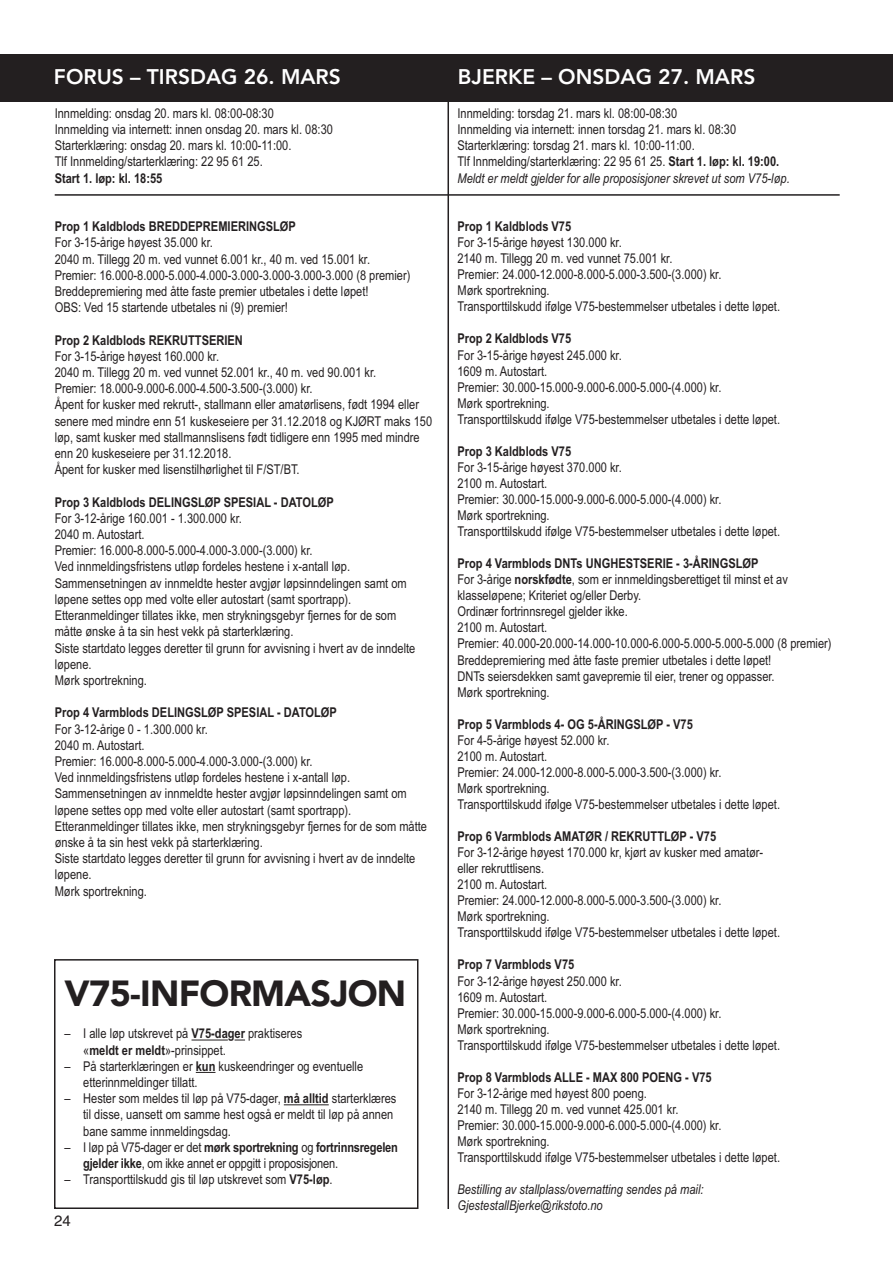
<style>
.page{position:relative;width:893px;height:1263px;background:#fff}
.page>*{position:absolute;margin:0;border:0;box-sizing:border-box;transform-origin:0 0}
.t1{font:900 36px "Avenir";letter-spacing:-.02em;color:#231f20}
.t2{font:800 21px "Avenir";color:#fff}
.t3{font:15px "Helvetica";color:#231f20}
.t4{font:13.5px/16.2px "Arial Narrow";color:#231f20}
.t5{font:700 13.5px "Arial Narrow";color:#231f20}
.t6{font:italic 13.5px/16px "Arial Narrow";color:#231f20}
.s1{font-weight:700}
.s2{font-style:italic}
</style>
<div class="page">
<div style="left:54px;top:959px;width:364px;height:250px;border:2px solid #231f20"></div>
<hr style="left:192px;top:1039px;width:36px;height:1px;background:#231f20">
<svg style="left:196px;top:1072px;width:19px;height:1px"></svg>
<hr style="left:284px;top:1104px;width:45px;height:1px;background:#231f20">
<div style="left:0;top:54px;width:893px;height:48px;background:#231f20"></div>
<hr style="left:447px;top:54px;width:2px;height:1155px;background:#231f20">
<hr style="left:55px;top:194px;width:785px;height:2px;background:#231f20">
<h2 class="t2" style="left:54px;top:60px;width:288px">FORUS – TIRSDAG 26. MARS</h2>
<h2 class="t2" style="left:458px;top:60px;width:299px">BJERKE – ONSDAG 27. MARS</h2>
<p class="t4" style="left:55px;top:105px;width:280px">Innmelding: onsdag 20. mars kl. 08:00-08:30<br>Innmelding via internett: innen onsdag 20. mars kl. 08:30<br>Starterklæring: onsdag 20. mars kl. 10:00-11:00.<br>Tlf Innmelding/starterklæring: 22 95 61 25.</p>
<p class="t5" style="left:55px;top:170px;width:109px">Start 1. løp: kl. 18:55</p>
<p class="t5" style="left:55px;top:219px;width:243px">Prop 1 Kaldblods BREDDEPREMIERINGSLØP</p>
<p class="t4" style="left:55px;top:235px;width:357px">For 3-15-årige høyest 35.000 kr.<br>2040 m. Tillegg 20 m. ved vunnet 6.001 kr., 40 m. ved 15.001 kr.<br>Premier: 16.000-8.000-5.000-4.000-3.000-3.000-3.000-3.000 (8 premier)<br>Breddepremiering med åtte faste premier utbetales i dette løpet!<br>OBS: Ved 15 startende utbetales ni (9) premier!</p>
<p class="t5" style="left:55px;top:332px;width:190px">Prop 2 Kaldblods REKRUTTSERIEN</p>
<p class="t4" style="left:55px;top:348px;width:379px">For 3-15-årige høyest 160.000 kr.<br>2040 m. Tillegg 20 m. ved vunnet 52.001 kr., 40 m. ved 90.001 kr.<br>Premier: 18.000-9.000-6.000-4.500-3.500-(3.000) kr.<br>Åpent for kusker med rekrutt-, stallmann eller amatørlisens, født 1994 eller senere med mindre enn 51 kuskeseiere per 31.12.2018 og KJØRT maks 150 løp, samt kusker med stallmannslisens født tidligere enn 1995 med mindre enn 20 kuskeseiere per 31.12.2018.<br>Åpent for kusker med lisenstilhørlighet til F/ST/BT.</p>
<p class="t5" style="left:55px;top:494px;width:281px">Prop 3 Kaldblods DELINGSLØP SPESIAL - DATOLØP</p>
<p class="t4" style="left:55px;top:510px;width:362px">For 3-12-årige 160.001 - 1.300.000 kr.<br>2040 m. Autostart.<br>Premier: 16.000-8.000-5.000-4.000-3.000-(3.000) kr.<br>Ved innmeldingsfristens utløp fordeles hestene i x-antall løp.<br>Sammensetningen av innmeldte hester avgjør løpsinndelingen samt om løpene settes opp med volte eller autostart (samt sportrapp).<br>Etteranmeldinger tillates ikke, men strykningsgebyr fjernes for de som måtte ønske å ta sin hest vekk på starterklæring.<br>Siste startdato legges deretter til grunn for avvisning i hvert av de inndelte løpene.<br>Mørk sportrekning.</p>
<p class="t5" style="left:55px;top:705px;width:284px">Prop 4 Varmblods DELINGSLØP SPESIAL - DATOLØP</p>
<p class="t4" style="left:55px;top:721px;width:374px">For 3-12-årige 0 - 1.300.000 kr.<br>2040 m. Autostart.<br>Premier: 16.000-8.000-5.000-4.000-3.000-(3.000) kr.<br>Ved innmeldingsfristens utløp fordeles hestene i x-antall løp.<br>Sammensetningen av innmeldte hester avgjør løpsinndelingen samt om løpene settes opp med volte eller autostart (samt sportrapp).<br>Etteranmeldinger tillates ikke, men strykningsgebyr fjernes for de som måtte ønske å ta sin hest vekk på starterklæring.<br>Siste startdato legges deretter til grunn for avvisning i hvert av de inndelte løpene.<br>Mørk sportrekning.</p>
<h1 class="t1" style="left:64px;top:962px;width:343px">V75-INFORMASJON</h1>
<p class="t4" style="left:83px;top:1026px;width:221px;text-indent:-19px">– I alle løp utskrevet på <span class="s1">V75-dager</span> praktiseres «<span class="s1">meldt er meldt</span>»-prinsippet.</p>
<p class="t4" style="left:83px;top:1058px;width:281px;text-indent:-19px">– På starterklæringen er <span class="s1">kun</span> kuskeendringer og eventuelle etterinnmeldinger tillatt.</p>
<p class="t4" style="left:83px;top:1090px;width:315px;text-indent:-19px">– Hester som meldes til løp på V75-dager, <span class="s1">må alltid</span> starterklæres til disse, uansett om samme hest også er meldt til løp på annen bane samme innmeldingsdag.</p>
<p class="t4" style="left:83px;top:1139px;width:316px;text-indent:-19px">– I løp på V75-dager er det <span class="s1">mørk sportrekning</span> og <span class="s1">fortrinnsregelen gjelder ikke</span>, om ikke annet er oppgitt i proposisjonen.</p>
<p class="t4" style="left:65px;top:1171px;width:270px">– Transporttilskudd gis til løp utskrevet som <span class="s1">V75-løp</span>.</p>
<p class="t3" style="left:54px;top:1212px;width:18px">24</p>
<p class="t4" style="left:457px;top:105px;width:334px">Innmelding: torsdag 21. mars kl. 08:00-08:30<br>Innmelding via internett: innen torsdag 21. mars kl. 08:30<br>Starterklæring: torsdag 21. mars kl. 10:00-11:00.<br>Tlf Innmelding/starterklæring: 22 95 61 25. <span class="s1">Start 1. løp: kl. 19:00.<br></span><span class="s2">Meldt er meldt gjelder for alle proposisjoner skrevet ut som V75-løp.</span></p>
<p class="t5" style="left:457px;top:219px;width:115px">Prop 1 Kaldblods V75</p>
<p class="t4" style="left:457px;top:234px;width:324px">For 3-15-årige høyest 130.000 kr.<br>2140 m. Tillegg 20 m. ved vunnet 75.001 kr.<br>Premier: 24.000-12.000-8.000-5.000-3.500-(3.000) kr.<br>Mørk sportrekning.<br>Transporttilskudd ifølge V75-bestemmelser utbetales i dette løpet.</p>
<p class="t5" style="left:457px;top:331px;width:115px">Prop 2 Kaldblods V75</p>
<p class="t4" style="left:457px;top:347px;width:324px">For 3-15-årige høyest 245.000 kr.<br>1609 m. Autostart.<br>Premier: 30.000-15.000-9.000-6.000-5.000-(4.000) kr.<br>Mørk sportrekning.<br>Transporttilskudd ifølge V75-bestemmelser utbetales i dette løpet.</p>
<p class="t5" style="left:457px;top:443px;width:115px">Prop 3 Kaldblods V75</p>
<p class="t4" style="left:457px;top:459px;width:324px">For 3-15-årige høyest 370.000 kr.<br>2100 m. Autostart.<br>Premier: 30.000-15.000-9.000-6.000-5.000-(4.000) kr.<br>Mørk sportrekning.<br>Transporttilskudd ifølge V75-bestemmelser utbetales i dette løpet.</p>
<p class="t4" style="left:457px;top:555px;width:376px"><span class="s1">Prop 4 Varmblods DNTs UNGHESTSERIE - 3-ÅRINGSLØP<br></span>For 3-årige <span class="s1">norskfødte</span>, som er innmeldingsberettiget til minst et av klasseløpene; Kriteriet og/eller Derby.<br>Ordinær fortrinnsregel gjelder ikke.<br>2100 m. Autostart.<br>Premier: 40.000-20.000-14.000-10.000-6.000-5.000-5.000-5.000 (8 premier)<br>Breddepremiering med åtte faste premier utbetales i dette løpet!<br>DNTs seiersdekken samt gavepremie til eier, trener og oppasser.<br>Mørk sportrekning.</p>
<p class="t5" style="left:457px;top:716px;width:237px">Prop 5 Varmblods 4- OG 5-ÅRINGSLØP - V75</p>
<p class="t4" style="left:457px;top:732px;width:324px">For 4-5-årige høyest 52.000 kr.<br>2100 m. Autostart.<br>Premier: 24.000-12.000-8.000-5.000-3.500-(3.000) kr.<br>Mørk sportrekning.<br>Transporttilskudd ifølge V75-bestemmelser utbetales i dette løpet.</p>
<p class="t5" style="left:457px;top:828px;width:260px">Prop 6 Varmblods AMATØR / REKRUTTLØP - V75</p>
<p class="t4" style="left:457px;top:844px;width:324px">For 3-12-årige høyest 170.000 kr, kjørt av kusker med amatør&shy;eller rekruttlisens.<br>2100 m. Autostart.<br>Premier: 24.000-12.000-8.000-5.000-3.500-(3.000) kr.<br>Mørk sportrekning.<br>Transporttilskudd ifølge V75-bestemmelser utbetales i dette løpet.</p>
<p class="t5" style="left:457px;top:957px;width:118px">Prop 7 Varmblods V75</p>
<p class="t4" style="left:457px;top:973px;width:324px">For 3-12-årige høyest 250.000 kr.<br>1609 m. Autostart.<br>Premier: 30.000-15.000-9.000-6.000-5.000-(4.000) kr.<br>Mørk sportrekning.<br>Transporttilskudd ifølge V75-bestemmelser utbetales i dette løpet.</p>
<p class="t5" style="left:457px;top:1069px;width:256px">Prop 8 Varmblods ALLE - MAX 800 POENG - V75</p>
<p class="t4" style="left:457px;top:1085px;width:324px">For 3-12-årige med høyest 800 poeng.<br>2140 m. Tillegg 20 m. ved vunnet 425.001 kr.<br>Premier: 30.000-15.000-9.000-6.000-5.000-(4.000) kr.<br>Mørk sportrekning.<br>Transporttilskudd ifølge V75-bestemmelser utbetales i dette løpet.</p>
<p class="t6" style="left:457px;top:1181px;width:248px">Bestilling av stallplass/overnatting sendes på mail:<br>GjestestallBjerke@rikstoto.no</p>
</div>
